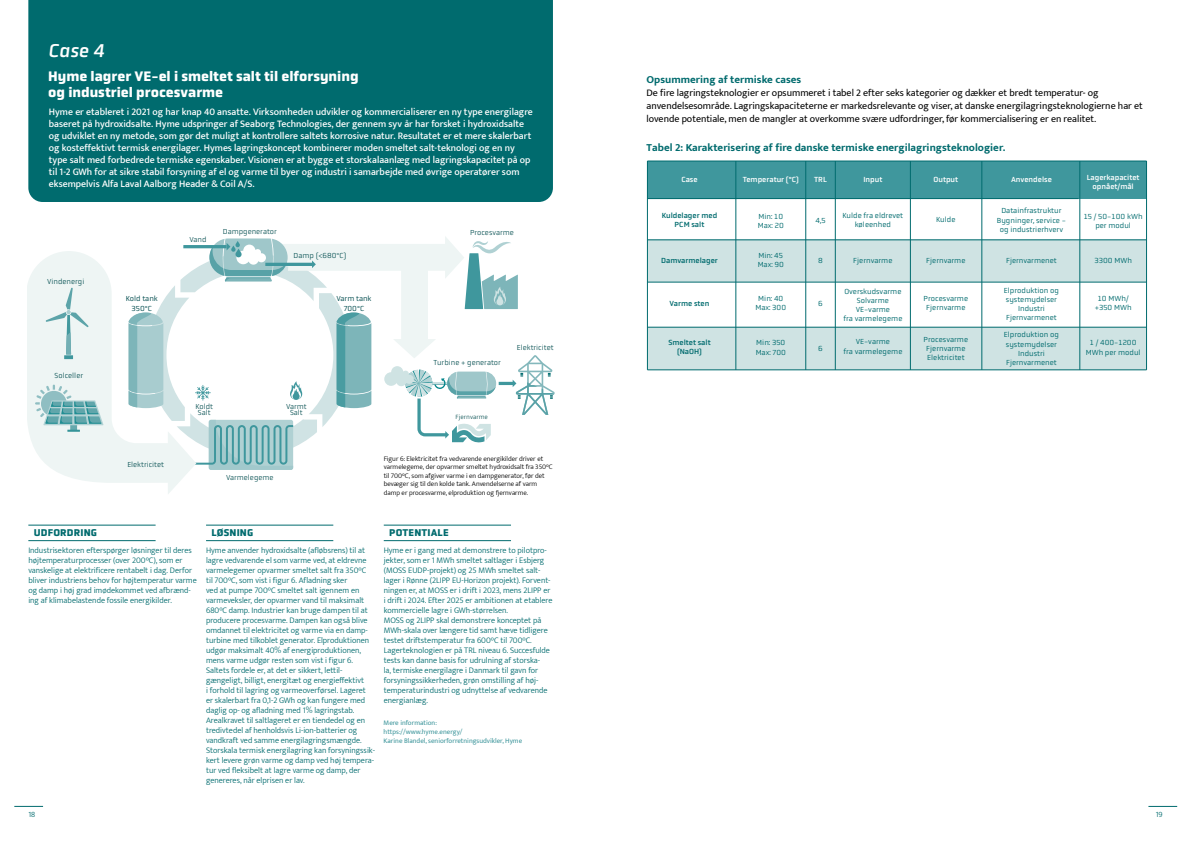
<style>
.page{position:relative;width:1191px;height:842px;background:#fff}
.page>*{position:absolute;margin:0;border:0;box-sizing:border-box;transform-origin:0 0}
.t1{font:italic 19px "Obvia";color:#fff}
.t2{font:700 14px/16px "Obvia";color:#fff}
.t3{font:700 11px "Mukta";color:#006b6e}
.t4{font:500 10px/12px "Mukta";color:#fff}
.t5{font:10px/13px "Mukta";color:#000}
.t6{font:700 10px "Obvia";letter-spacing:.015em;color:#006b6e}
.t7{font:300 8.5px/10px "Mukta";color:#006b6e}
.t8{font:300 8px "Mukta";color:#006b6e}
.t9{font:7.6px/9.1px "Obvia";color:#006b6e;text-align:center}
.t10{font:7.6px/9.1px "Obvia";color:#fff;text-align:center}
.t11{font:7.6px/9.1px "Obvia";color:#006b6e;text-align:center}
.t12{font:300 7.5px/6.4px "Obvia";color:#004c4e;text-align:center}
.t13{font:7.5px/9.1px "Obvia";color:#004c4e;text-align:center}
.t14{font:300 7px/8.4px "Mukta";color:#000}
.t15{font:7px/9px "Mukta";color:#3e969c}
.t16{font:300 6.3px "Obvia";color:#004c4e}
</style>
<div class="page">
<svg style="left:1148px;top:806px;width:29px;height:1px"></svg>
<svg style="left:14px;top:806px;width:29px;height:1px"></svg>
<div style="left:28px;top:0;width:525px;height:202px;background:#006b6e"></div>
<hr style="left:28px;top:525px;width:128px;height:1px;background:#006b6e">
<hr style="left:206px;top:525px;width:127px;height:1px;background:#006b6e">
<hr style="left:384px;top:525px;width:127px;height:1px;background:#006b6e">
<hr style="left:28px;top:540px;width:128px;height:1px;background:#006b6e">
<hr style="left:206px;top:540px;width:127px;height:1px;background:#006b6e">
<hr style="left:384px;top:540px;width:127px;height:1px;background:#006b6e">
<svg style="left:28px;top:251px;width:162px;height:243px;fill:#eef5f4"></svg>
<svg style="left:46px;top:288px;width:42px;height:71px;background:#d9e9e9"></svg>
<svg style="left:129px;top:237px;width:426px;height:233px"></svg>
<svg style="left:35px;top:385px;width:68px;height:47px;background:#aed1d3"></svg>
<div style="left:647px;top:239px;width:499px;height:43px;background:#cfe3e3"></div>
<div style="left:647px;top:327px;width:499px;height:43px;background:#cfe3e3"></div>
<div style="left:647px;top:161px;width:499px;height:38px;background:#3f979d"></div>
<hr style="left:1146px;top:161px;width:1px;height:209px;background:#006b6e">
<hr style="left:647px;top:240px;width:499px;height:1px;background:#006b6e">
<hr style="left:647px;top:161px;width:499px;height:1px;background:#006b6e">
<hr style="left:647px;top:370px;width:499px;height:1px;background:#006b6e">
<hr style="left:647px;top:282px;width:499px;height:1px;background:#006b6e">
<hr style="left:647px;top:327px;width:499px;height:1px;background:#006b6e">
<hr style="left:735px;top:161px;width:1px;height:209px;background:#006b6e">
<hr style="left:805px;top:161px;width:1px;height:209px;background:#006b6e">
<hr style="left:910px;top:161px;width:1px;height:209px;background:#006b6e">
<hr style="left:981px;top:161px;width:1px;height:209px;background:#006b6e">
<hr style="left:1079px;top:161px;width:1px;height:209px;background:#006b6e">
<hr style="left:835px;top:161px;width:1px;height:209px;background:#006b6e">
<hr style="left:647px;top:198px;width:431px;height:1px;background:#006b6e">
<hr style="left:647px;top:161px;width:1px;height:209px;background:#006b6e">
<h1 class="t1" style="left:48px;top:38px;width:57px">Case 4</h1>
<h2 class="t2" style="left:48px;top:69px;width:312px">Hyme lagrer VE-el i smeltet salt til elforsyning og industriel procesvarme</h2>
<p class="t4" style="left:49px;top:105px;width:485px">Hyme er etableret i 2021 og har knap 40 ansatte. Virksomheden udvikler og kommercialiserer en ny type energilagre baseret på hydroxidsalte. Hyme udspringer af Seaborg Technologies, der gennem syv år har forsket i hydroxidsalte og udviklet en ny metode, som gør det muligt at kontrollere saltets korrosive natur. Resultatet er et mere skalerbart og kosteffektivt termisk energilager. Hymes lagringskoncept kombinerer moden smeltet salt-teknologi og en ny type salt med forbedrede termiske egenskaber. Visionen er at bygge et storskalaanlæg med lagringskapacitet på op til 1-2 GWh for at sikre stabil forsyning af el og varme til byer og industri i samarbejde med øvrige operatører som eksempelvis Alfa Laval Aalborg Header &amp; Coil A/S.</p>
<p class="t12" style="left:47px;top:278px;width:39px">Vindenergi</p>
<p class="t12" style="left:55px;top:372px;width:30px">Solceller</p>
<p class="t12" style="left:189px;top:236px;width:19px">Vand</p>
<p class="t12" style="left:223px;top:228px;width:55px">Dampgenerator</p>
<p class="t12" style="left:294px;top:252px;width:54px">Damp (&lt;680°C)</p>
<p class="t13" style="left:126px;top:294px;width:33px">Kold tank<br>350°C</p>
<p class="t13" style="left:336px;top:294px;width:37px">Varm tank<br>700°C</p>
<p class="t12" style="left:470px;top:229px;width:45px">Procesvarme</p>
<p class="t12" style="left:433px;top:359px;width:69px">Turbine + generator</p>
<p class="t12" style="left:517px;top:344px;width:38px">Elektricitet</p>
<p class="t12" style="left:127px;top:461px;width:38px">Elektricitet</p>
<p class="t12" style="left:195px;top:403px;width:19px">Koldt<br>Salt</p>
<p class="t12" style="left:286px;top:403px;width:22px">Varmt<br>Salt</p>
<p class="t12" style="left:226px;top:474px;width:49px">Varmelegeme</p>
<p class="t16" style="left:455px;top:413px;width:34px">Fjernvarme</p>
<p class="t14" style="left:384px;top:454px;width:170px">Figur 6: Elektricitet fra vedvarende energikilder driver et varmelegeme, der opvarmer smeltet hydroxidsalt fra 350°C til 700°C, som afgiver varme i en dampgenerator, før det bevæger sig til den kolde tank. Anvendelserne af varm damp er procesvarme, elproduktion og fjernvarme.</p>
<p class="t6" style="left:34px;top:527px;width:65px">UDFORDRING</p>
<p class="t6" style="left:211px;top:527px;width:43px">LØSNING</p>
<p class="t6" style="left:389px;top:527px;width:61px">POTENTIALE</p>
<p class="t7" style="left:28px;top:545px;width:170px">Industrisektoren efterspørger løsninger til deres højtemperaturprocesser (over 200°C), som er vanskelige at elektrificere rentabelt i dag. Derfor bliver industriens behov for højtemperatur varme og damp i høj grad imødekommet ved afbrænd&shy;ing af klimabelastende fossile energikilder.</p>
<p class="t7" style="left:206px;top:545px;width:170px">Hyme anvender hydroxidsalte (afløbsrens) til at lagre vedvarende el som varme ved, at eldrevne varmelegemer opvarmer smeltet salt fra 350°C til 700°C, som vist i figur 6. Afladning sker<br>ved at pumpe 700°C smeltet salt igennem en varmeveksler, der opvarmer vand til maksimalt 680°C damp. Industrier kan bruge dampen til at producere procesvarme. Dampen kan også blive omdannet til elektricitet og varme via en damp&shy;turbine med tilkoblet generator. Elproduktionen udgør maksimalt 40% af energiproduktionen, mens varme udgør resten som vist i figur 6.<br>Saltets fordele er, at det er sikkert, lettil&shy;gængeligt, billigt, energitæt og energieffektivt<br>i forhold til lagring og varmeoverførsel. Lageret er skalerbart fra 0,1-2 GWh og kan fungere med daglig op- og afladning med 1% lagringstab.<br>Arealkravet til saltlageret er en tiendedel og en tredivtedel af henholdsvis Li-ion-batterier og vandkraft ved samme energilagringsmængde.<br>Storskala termisk energilagring kan forsyningssik&shy;kert levere grøn varme og damp ved høj tempera&shy;tur ved fleksibelt at lagre varme og damp, der genereres, når elprisen er lav.</p>
<p class="t7" style="left:384px;top:545px;width:170px">Hyme er i gang med at demonstrere to pilotpro&shy;jekter, som er 1 MWh smeltet saltlager i Esbjerg (MOSS EUDP-projekt) og 25 MWh smeltet salt&shy;lager i Rønne (2LIPP EU-Horizon projekt). Forvent&shy;ningen er, at MOSS er i drift i 2023, mens 2LIPP er i drift i 2024. Efter 2025 er ambitionen at etablere kommercielle lagre i GWh-størrelsen.<br>MOSS og 2LIPP skal demonstrere konceptet på MWh-skala over længere tid samt hæve tidligere testet driftstemperatur fra 600°C til 700°C.<br>Lagerteknologien er på TRL niveau 6. Succesfulde tests kan danne basis for udrulning af storska-<br>la, termiske energilagre i Danmark til gavn for forsyningssikkerheden, grøn omstilling af høj&shy;temperaturindustri og udnyttelse af vedvarende energianlæg.</p>
<p class="t15" style="left:384px;top:718px;width:140px">Mere information:<br>https://www.hyme.energy/<br>Karine Blandel, seniorforretningsudvikler, Hyme</p>
<p class="t3" style="left:646px;top:73px;width:156px">Opsummering af termiske cases</p>
<p class="t5" style="left:646px;top:86px;width:498px">De fire lagringsteknologier er opsummeret i tabel 2 efter seks kategorier og dækker et bredt temperatur- og anvendelsesområde. Lagringskapaciteterne er markedsrelevante og viser, at danske energilagringsteknologierne har et lovende potentiale, men de mangler at overkomme svære udfordringer, før kommercialisering er en realitet.</p>
<p class="t3" style="left:646px;top:141px;width:360px">Tabel 2: Karakterisering af fire danske termiske energilagringsteknologier.</p>
<p class="t10" style="left:1086px;top:173px;width:54px">Lagerkapacitet opnået/mål</p>
<p class="t10" style="left:681px;top:175px;width:18px">Case</p>
<p class="t10" style="left:742px;top:175px;width:58px">Temperatur (°C)</p>
<p class="t10" style="left:814px;top:175px;width:14px">TRL</p>
<p class="t10" style="left:1011px;top:175px;width:42px">Anvendelse</p>
<p class="t11" style="left:661px;top:211px;width:57px">Kuldelager med<br>PCM salt</p>
<p class="t9" style="left:842px;top:211px;width:62px">Kulde fra eldrevet køleenhed</p>
<p class="t9" style="left:997px;top:206px;width:71px">Datainfrastruktur<br>Bygninger, service - og industrierhverv</p>
<p class="t9" style="left:853px;top:255px;width:41px">Fjernvarme</p>
<p class="t9" style="left:1006px;top:255px;width:52px">Fjernvarmenet</p>
<p class="t9" style="left:843px;top:287px;width:61px">Overskudsvarme<br>Solvarme<br>VE-varme<br>fra varmelegeme</p>
<p class="t9" style="left:1004px;top:286px;width:57px">Elproduktion og systemydelser<br>Industri<br>Fjernvarmenet</p>
<p class="t9" style="left:1004px;top:330px;width:57px">Elproduktion og systemydelser<br>Industri<br>Fjernvarmenet</p>
<p class="t10" style="left:863px;top:175px;width:20px">Input</p>
<p class="t10" style="left:933px;top:175px;width:26px">Output</p>
<p class="t9" style="left:936px;top:215px;width:21px">Kulde</p>
<p class="t9" style="left:1083px;top:211px;width:60px">15 / 50-100 kWh per modul</p>
<p class="t9" style="left:1094px;top:255px;width:39px">3300 MWh</p>
<p class="t9" style="left:1094px;top:293px;width:38px">10 MWh/ +350 MWh</p>
<p class="t9" style="left:1085px;top:338px;width:56px">1 / 400-1200<br>MWh per modul</p>
<p class="t9" style="left:758px;top:212px;width:27px;text-align:left">Min: 10<br>Max: 20</p>
<p class="t9" style="left:815px;top:216px;width:12px">4,5</p>
<p class="t9" style="left:818px;top:255px;width:6px">8</p>
<p class="t9" style="left:818px;top:299px;width:6px">6</p>
<p class="t9" style="left:818px;top:344px;width:6px">6</p>
<p class="t9" style="left:757px;top:251px;width:28px;text-align:left">Min: 45<br>Max: 90</p>
<p class="t9" style="left:755px;top:294px;width:32px">Min: 40<br>Max: 300</p>
<p class="t9" style="left:755px;top:338px;width:32px;text-align:left">Min: 350<br>Max: 700</p>
<p class="t11" style="left:661px;top:255px;width:58px">Damvarmelager</p>
<p class="t11" style="left:669px;top:299px;width:41px">Varme sten</p>
<p class="t11" style="left:668px;top:338px;width:44px">Smeltet salt (NaOH)</p>
<p class="t9" style="left:926px;top:255px;width:41px">Fjernvarme</p>
<p class="t9" style="left:923px;top:294px;width:46px">Procesvarme<br>Fjernvarme</p>
<p class="t9" style="left:923px;top:334px;width:46px">Procesvarme<br>Fjernvarme<br>Elektricitet</p>
<p class="t9" style="left:843px;top:337px;width:61px">VE-varme<br>fra varmelegeme</p>
<p class="t8" style="left:28px;top:809px;width:8px">18</p>
<p class="t8" style="left:1155px;top:809px;width:8px">19</p>
</div>
